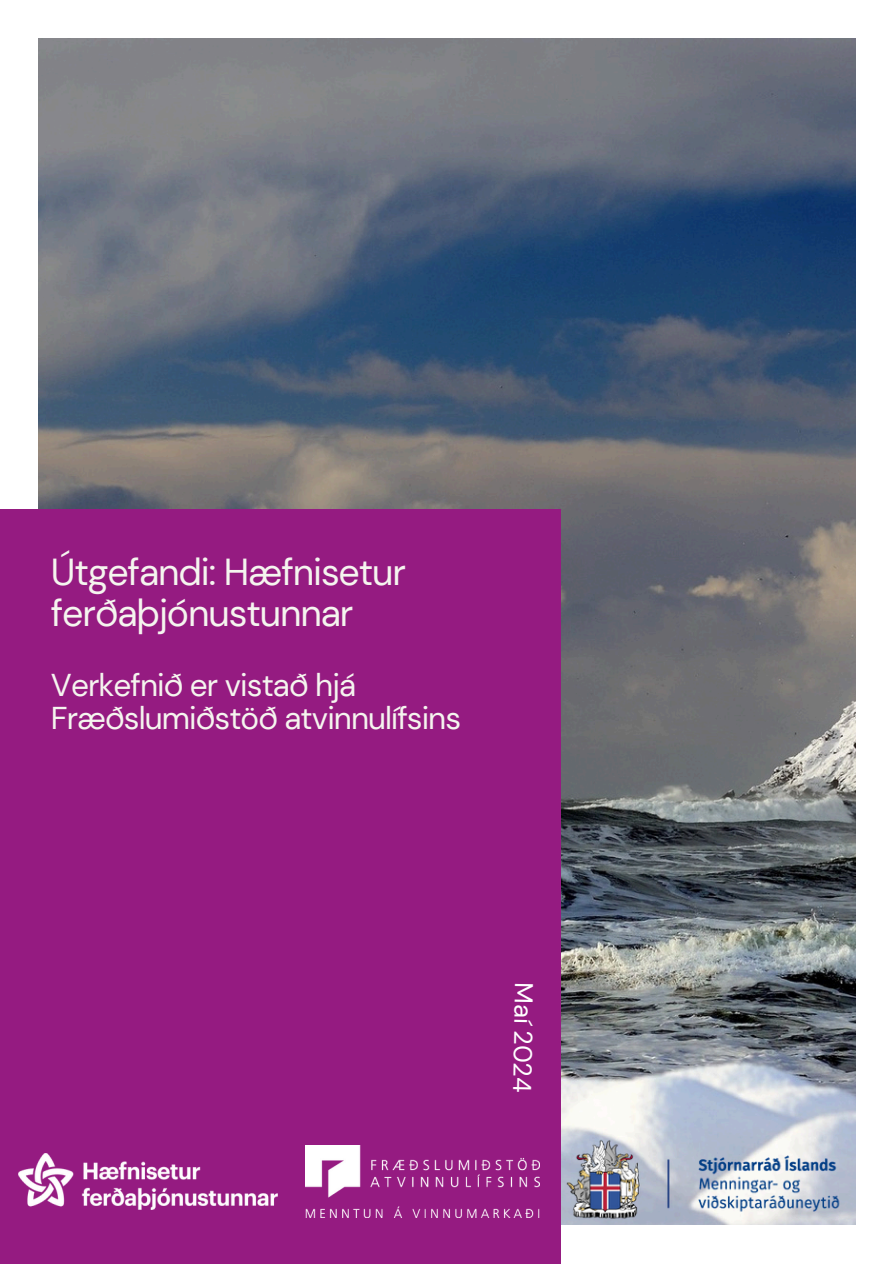
<style>
.page{position:relative;width:894px;height:1264px;background:#fff}
.page>*{position:absolute;margin:0;border:0;box-sizing:border-box;transform-origin:0 0}
.t1{font:37.5px/40.5px "DM Sans";letter-spacing:-.03em;color:#f5f5ef}
.t2{font:31.5px/33.8px "DM Sans";letter-spacing:-.03em;color:#f5f5ef}
.t3{font:25.5px "DM Sans";color:#fff}
</style>
<div class="page">
<img style="left:39px;top:39px;width:816px;height:1046px">
<div style="left:0;top:509px;width:560px;height:754px;background:#951b81"></div>
<img style="left:19px;top:1153px;width:259px;height:56px">
<img style="left:305px;top:1145px;width:204px;height:71px">
<img style="left:509px;top:1085px;width:347px;height:178px">
<h2 class="t1" style="left:51px;top:552px;width:356px">Útgefandi: Hæfnisetur ferðaþjónustunnar</h2>
<p class="t2" style="left:51px;top:668px;width:411px">Verkefnið er vistað hjá<br>Fræðslumiðstöð atvinnulífsins</p>
<p class="t3" style="left:540px;top:982px;width:112px;rotate:91deg">Maí 2024</p>
</div>
